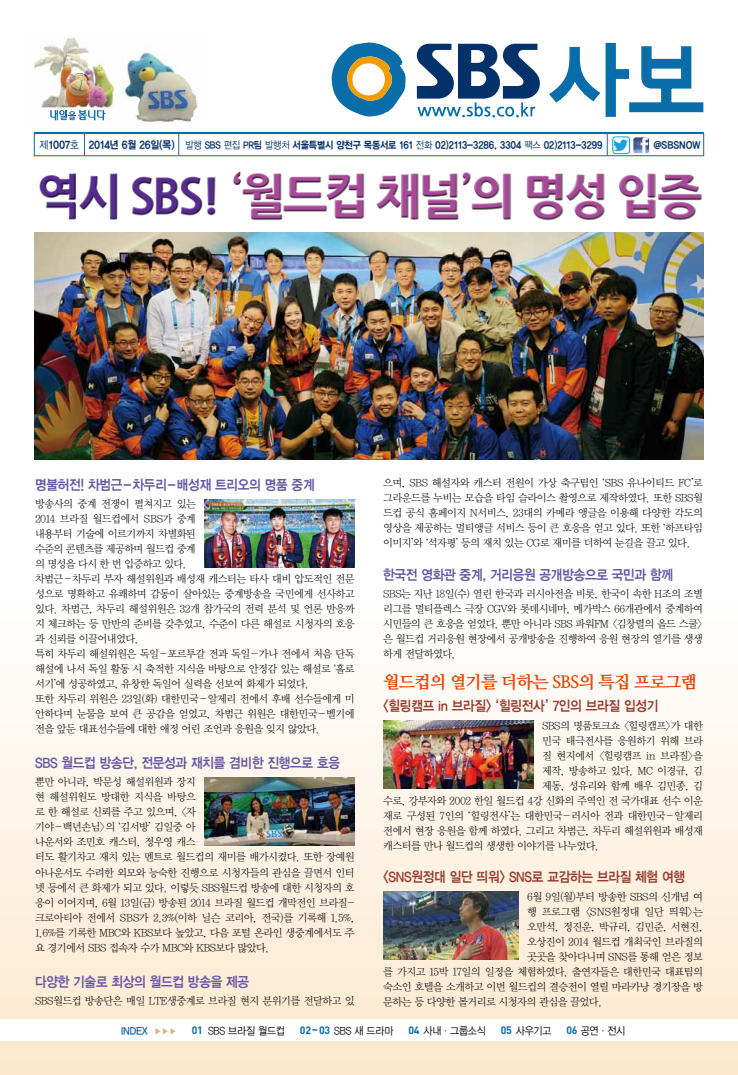
<style>
.page{position:relative;width:738px;height:1075px;background:#fff}
.page>*{position:absolute;margin:0;border:0;box-sizing:border-box;transform-origin:0 0}
.t1{font:700 47px "Nanum Gothic OTF Extra";letter-spacing:-.06em;color:#a64a97}
.t2{font:700 17px "Nanum Myeongjo OTF Extra";letter-spacing:-.035em;color:#e94709}
.t3{font:14px "YDVYGO Std 14";letter-spacing:-.02em;color:#6356a3;scale:.9 1}
.t4{font:14px "YDVYGO Std 14";letter-spacing:-.02em;color:#953b2e;scale:.9 1}
.t5{font:10.7px/15px "YDVY Mj O Std 12";letter-spacing:-.05em;color:#000}
.t6{font:10.7px "YDVYGO Std 12";letter-spacing:-.02em;color:#000;scale:.92 1}
.t7{font:10.7px "YDVYGO Std 14";letter-spacing:-.02em;color:#096daa;scale:.92 1}
.t8{font:10px "YDVYGO Std 15";letter-spacing:-.015em;color:#03326a;scale:.9 1}
.s1{font-family:"YDVYGO Std 12";font-size:10.7px}
.s2{font-size:10.7px}
.s3{font-family:"YDVYGO Std 12"}
.s4{font-family:"YDVYGO Std 14"}
.s5{color:#552b8c}
.s6{font-size:50px}
.s7{font-family:"YDVYGO Std 13";font-size:9px;color:#cdb874}
.s8{font-family:"DIN";font-weight:700;color:#096daa}
</style>
<div class="page">
<svg style="left:331px;top:42px;width:75px;height:75px"></svg>
<svg style="left:549px;top:42px;width:153px;height:75px"></svg>
<svg style="left:416px;top:44px;width:123px;height:73px"></svg>
<img style="left:33px;top:36px;width:166px;height:86px">
<svg style="left:50px;top:110px;width:55px;height:10px"></svg>
<svg style="left:84px;top:135px;width:1px;height:19px"></svg>
<svg style="left:178px;top:135px;width:1px;height:19px"></svg>
<svg style="left:606px;top:135px;width:1px;height:19px"></svg>
<hr style="left:34px;top:132px;width:669px;height:2px;background:#096daa">
<div style="left:34px;top:133px;width:669px;height:23px;border:1px solid #096daa"></div>
<img style="left:634px;top:139px;width:13px;height:13px">
<div style="left:632px;top:137px;width:17px;height:17px;border:1px solid #fff;border-radius:3px"></div>
<img style="left:614px;top:137px;width:15px;height:17px">
<div style="left:612px;top:137px;width:17px;height:17px;border:1px solid #00a7e3;border-radius:3px"></div>
<div style="left:0;top:601px;width:737px;height:473px;background:linear-gradient(to bottom,#fefefe,#fce7cd)"></div>
<img style="left:34px;top:232px;width:669px;height:227px">
<div style="left:39px;top:171px;width:662px;height:50px;background:#000;opacity:.6"></div>
<div style="left:0;top:1019px;width:737px;height:21px;background:#fff"></div>
<img style="left:383px;top:720px;width:150px;height:68px">
<img style="left:204px;top:777px;width:150px;height:68px">
<img style="left:204px;top:499px;width:150px;height:68px">
<img style="left:383px;top:891px;width:135px;height:68px">
<p class="t8" style="left:40px;top:140px;width:626px"><span class="s1">제</span><span class="s2">1007</span><span class="s1">호</span> <span class="s2">2014년 6월 26일(목)</span> <span class="s3">발행</span> <span class="s4">SBS</span> <span class="s3">편집</span> <span class="s4">PR팀</span> <span class="s3">발행처</span> 서울특별시 양천구 목동서로 161 <span class="s3">전화</span> 02)2113-3286, 3304 <span class="s3">팩스</span> 02)2113-3299</p>
<p class="t8" style="left:653px;top:140px;width:53px">@SBSNOW</p>
<h1 class="t1" style="left:36px;top:168px;width:666px"><span class="s5">역시 SBS!</span> <span class="s6">‘</span>월드컵 채널<span class="s6">’</span>의 명성 입증</h1>
<h3 class="t3" style="left:35px;top:477px;width:312px">명불허전! 차범근-차두리-배성재 트리오의 명품 중계</h3>
<p class="t5" style="left:35px;top:496px;width:321px">방송사의 중계 전쟁이 펼쳐지고 있는<br>2014 브라질 월드컵에서 SBS가 중계<br>내용부터 기술에 이르기까지 차별화된<br>수준의 콘텐츠를 제공하며 월드컵 중계<br>의 명성을 다시 한 번 입증하고 있다.<br>차범근-차두리 부자 해설위원과 배성재 캐스터는 타사 대비 압도적인 전문 성으로 명확하고 유쾌하며 감동이 살아있는 중계방송을 국민에게 선사하고 있다. 차범근, 차두리 해설위원은 32개 참가국의 전력 분석 및 언론 반응까 지 체크하는 등 만반의 준비를 갖추었고, 수준이 다른 해설로 시청자의 호응 과 신뢰를 이끌어내었다.<br>특히 차두리 해설위원은 독일-포르투갈 전과 독일-가나 전에서 처음 단독 해설에 나서 독일 활동 시 축적한 지식을 바탕으로 안정감 있는 해설로 ‘홀로 서기’에 성공하였고, 유창한 독일어 실력을 선보여 화제가 되었다.<br>또한 차두리 위원은 23일(화) 대한민국-알제리 전에서 후배 선수들에게 미 안하다며 눈물을 보여 큰 공감을 얻었고, 차범근 위원은 대한민국-벨기에 전을 앞둔 대표선수들에 대한 애정 어린 조언과 응원을 잊지 않았다.</p>
<h3 class="t3" style="left:35px;top:756px;width:340px">SBS 월드컵 방송단, 전문성과 재치를 겸비한 진행으로 호응</h3>
<p class="t5" style="left:35px;top:775px;width:321px">뿐만 아니라, 박문성 해설위원과 장지<br>현 해설위원도 방대한 지식을 바탕으<br>로 한 해설로 신뢰를 주고 있으며, &lt;자<br>기야-백년손님&gt;의 ‘김서방’ 김일중 아<br>나운서와 조민호 캐스터, 정우영 캐스<br>터도 활기차고 재치 있는 멘트로 월드컵의 재미를 배가시켰다. 또한 장예원 아나운서도 수려한 외모와 능숙한 진행으로 시청자들의 관심을 끌면서 인터 넷 등에서 큰 화제가 되고 있다. 이렇듯 SBS월드컵 방송에 대한 시청자의 호 응이 이어지며, 6월 13일(금) 방송된 2014 브라질 월드컵 개막전인 브라질-크로아티아 전에서 SBS가 2.3%(이하 닐슨 코리아, 전국)를 기록해 1.5%,<br>1.6%를 기록한 MBC와 KBS보다 높았고, 다음 포털 온라인 생중계에서도 주 요 경기에서 SBS 접속자 수가 MBC와 KBS보다 많았다.</p>
<h3 class="t3" style="left:35px;top:974px;width:239px">다양한 기술로 최상의 월드컵 방송을 제공</h3>
<p class="t5" style="left:35px;top:993px;width:321px">SBS월드컵 방송단은 매일 LTE생중계로 브라질 현지 분위기를 전달하고 있</p>
<p class="t5" style="left:383px;top:475px;width:321px;text-align:justify">으며, SBS 해설자와 캐스터 전원이 가상 축구팀인 ‘SBS 유나이티드 FC’로 그라운드를 누비는 모습을 타임 슬라이스 촬영으로 제작하였다. 또한 SBS월 드컵 공식 홈페이지 N서비스, 23대의 카메라 앵글을 이용해 다양한 각도의 영상을 제공하는 멀티앵글 서비스 등이 큰 호응을 얻고 있다. 또한 ‘하프타임 이미지’와 ‘석자평’ 등의 재치 있는 CG로 재미를 더하여 눈길을 끌고 있다.</p>
<h3 class="t3" style="left:383px;top:567px;width:323px">한국전 영화관 중계, 거리응원 공개방송으로 국민과 함께</h3>
<p class="t5" style="left:383px;top:586px;width:321px;text-align:justify">SBS는 지난 18일(수) 열린 한국과 러시아전을 비롯, 한국이 속한 H조의 조별 리그를 멀티플렉스 극장 CGV와 롯데시네마, 메가박스 66개관에서 중계하여 시민들의 큰 호응을 얻었다. 뿐만 아니라 SBS 파워FM &lt;김창렬의 올드 스쿨&gt; 은 월드컵 거리응원 현장에서 공개방송을 진행하여 응원 현장의 열기를 생생 하게 전달하였다.</p>
<h2 class="t2" style="left:383px;top:671px;width:315px">월드컵의 열기를 더하는 SBS의 특집 프로그램</h2>
<h3 class="t4" style="left:383px;top:699px;width:307px">&lt;힐링캠프 in 브라질&gt; ‘힐링전사’ 7인의 브라질 입성기</h3>
<p class="t5" style="left:541px;top:718px;width:162px">SBS의 명품토크쇼 &lt;힐링캠프&gt;가 대한</p>
<p class="t5" style="left:541px;top:733px;width:162px">민국 태극전사를 응원하기 위해 브라</p>
<p class="t5" style="left:541px;top:748px;width:162px">질 현지에서 &lt;힐링캠프 in 브라질&gt;을</p>
<p class="t5" style="left:541px;top:763px;width:162px">제작, 방송하고 있다. MC 이경규, 김</p>
<p class="t5" style="left:541px;top:778px;width:162px">제동, 성유리와 함께 배우 김민종, 김</p>
<p class="t5" style="left:383px;top:793px;width:321px">수로, 강부자와 2002 한일 월드컵 4강 신화의 주역인 전 국가대표 선수 이운</p>
<p class="t5" style="left:383px;top:808px;width:321px">재로 구성된 7인의 ‘힐링전사’는 대한민국-러시아 전과 대한민국-알제리</p>
<p class="t5" style="left:383px;top:823px;width:321px">전에서 현장 응원을 함께 하였다. 그리고 차범근, 차두리 해설위원과 배성재</p>
<p class="t5" style="left:383px;top:838px;width:217px">캐스터를 만나 월드컵의 생생한 이야기를 나누었다.</p>
<h3 class="t4" style="left:383px;top:870px;width:337px">&lt;SNS원정대 일단 띄워&gt; SNS로 교감하는 브라질 체험 여행</h3>
<p class="t5" style="left:526px;top:889px;width:177px">6월 9일(월)부터 방송한 SBS의 신개념 여</p>
<p class="t5" style="left:526px;top:904px;width:177px">행 프로그램 &lt;SNS원정대 일단 띄워&gt;는</p>
<p class="t5" style="left:526px;top:919px;width:177px">오만석, 정진운, 박규리, 김민준, 서현진,</p>
<p class="t5" style="left:526px;top:934px;width:177px">오상진이 2014 월드컵 개최국인 브라질의</p>
<p class="t5" style="left:526px;top:949px;width:177px">곳곳을 찾아다니며 SNS를 통해 얻은 정보</p>
<p class="t5" style="left:383px;top:964px;width:321px">를 가지고 15박 17일의 일정을 체험하였다. 출연자들은 대한민국 대표팀의</p>
<p class="t5" style="left:383px;top:979px;width:321px">숙소인 호텔을 소개하고 이번 월드컵의 결승전이 열릴 마라카낭 경기장을 방</p>
<p class="t5" style="left:383px;top:994px;width:220px">문하는 등 다양한 볼거리로 시청자의 관심을 끌었다.</p>
<p class="t7" style="left:121px;top:1024px;width:62px">INDEX <span class="s7">▶▶▶</span></p>
<p class="t6" style="left:191px;top:1024px;width:103px"><span class="s8">01</span> SBS 브라질 월드컵</p>
<p class="t6" style="left:299px;top:1024px;width:103px"><span class="s8">02~03</span> SBS 새 드라마</p>
<p class="t6" style="left:408px;top:1024px;width:86px"><span class="s8">04</span> 사내·그룹소식</p>
<p class="t6" style="left:500px;top:1024px;width:57px"><span class="s8">05</span> 사우기고</p>
<p class="t6" style="left:566px;top:1024px;width:65px"><span class="s8">06</span> 공연·전시</p>
</div>
